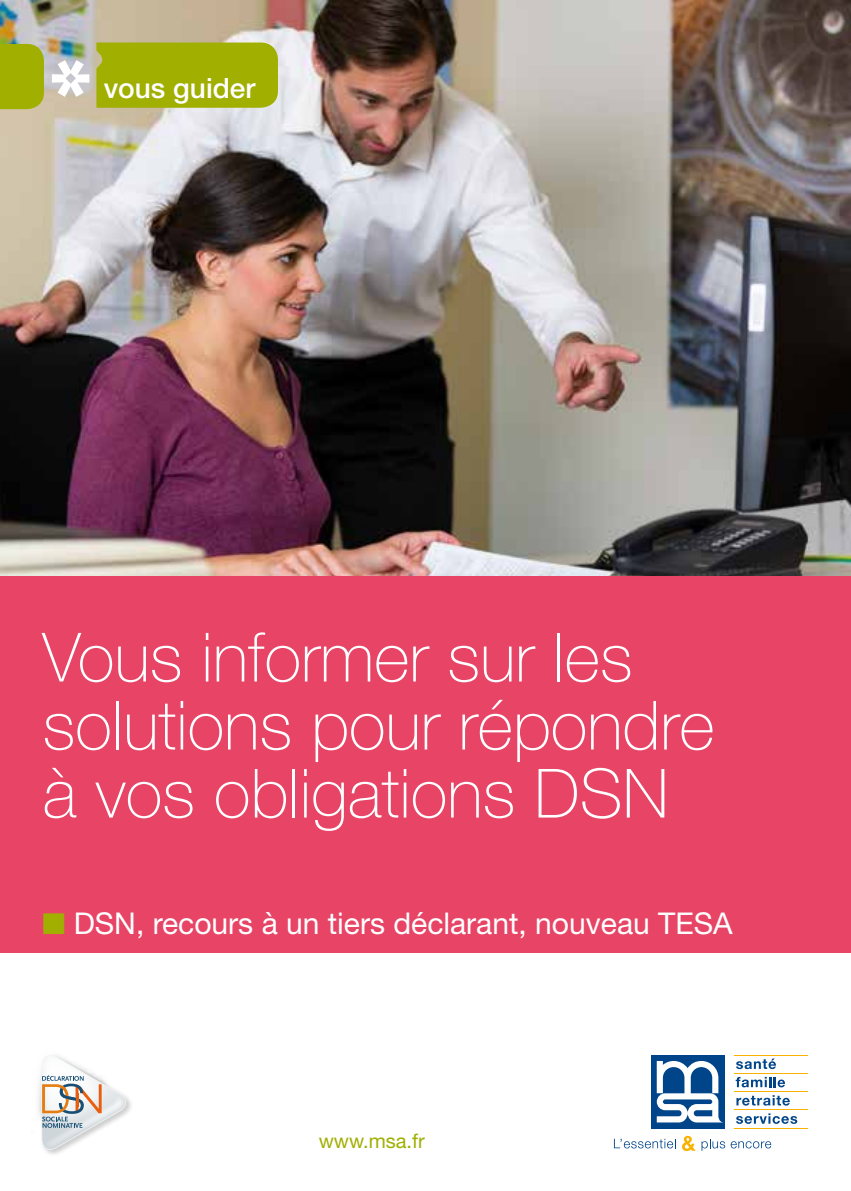
<style>
.page{position:relative;width:851px;height:1191px;background:#fff}
.page>*{position:absolute;margin:0;border:0;box-sizing:border-box;transform-origin:0 0}
.t1{font:100 68px/68px "Helvetica Neue LT";color:#fff}
.t2{font:30px "Helvetica Neue LT";color:#fff}
.t3{font:500 28px "Helvetica Neue LT";color:#fff}
.t4{font:20px "Helvetica Neue LT";color:#a0af00}
.s1{color:#a0af00}
</style>
<div class="page">
<svg style="left:736px;top:1058px;width:40px;height:11px"></svg>
<svg style="left:735px;top:1077px;width:50px;height:10px"></svg>
<svg style="left:736px;top:1095px;width:53px;height:10px"></svg>
<svg style="left:736px;top:1113px;width:61px;height:10px"></svg>
<hr style="left:734px;top:1054px;width:74px;height:1px;background:#f9b200">
<hr style="left:734px;top:1073px;width:74px;height:1px;background:#f9b200">
<hr style="left:734px;top:1091px;width:74px;height:1px;background:#f9b200">
<hr style="left:734px;top:1109px;width:74px;height:1px;background:#f9b200">
<hr style="left:734px;top:1127px;width:74px;height:1px;background:#f9b200">
<div style="left:650px;top:1054px;width:74px;height:74px;background:#00448a"></div>
<svg style="left:656px;top:1061px;width:66px;height:61px"></svg>
<svg style="left:614px;top:1138px;width:60px;height:10px"></svg>
<svg style="left:682px;top:1135px;width:13px;height:16px"></svg>
<svg style="left:701px;top:1139px;width:70px;height:11px"></svg>
<div style="left:0;top:567px;width:850px;height:385px;background:#e74466"></div>
<img style="left:0;top:0;width:850px;height:575px">
<div style="left:96px;top:43px;width:182px;height:65px;background:#a0af00"></div>
<div style="left:0;top:44px;width:44px;height:65px;background:#a0af00"></div>
<svg style="left:52px;top:60px;width:37px;height:37px"></svg>
<img style="left:38px;top:1085px;width:93px;height:69px">
<svg style="left:41px;top:1055px;width:87px;height:94px"></svg>
<p class="t3" style="left:104px;top:71px;width:153px">vous guider</p>
<p class="t1" style="left:43px;top:623px;width:673px">Vous informer sur les solutions pour répondre à vos obligations DSN</p>
<p class="t2" style="left:43px;top:905px;width:691px"><span class="s1">■</span> DSN, recours à un tiers déclarant, nouveau TESA</p>
<p class="t4" style="left:319px;top:1129px;width:107px">www.msa.fr</p>
</div>
